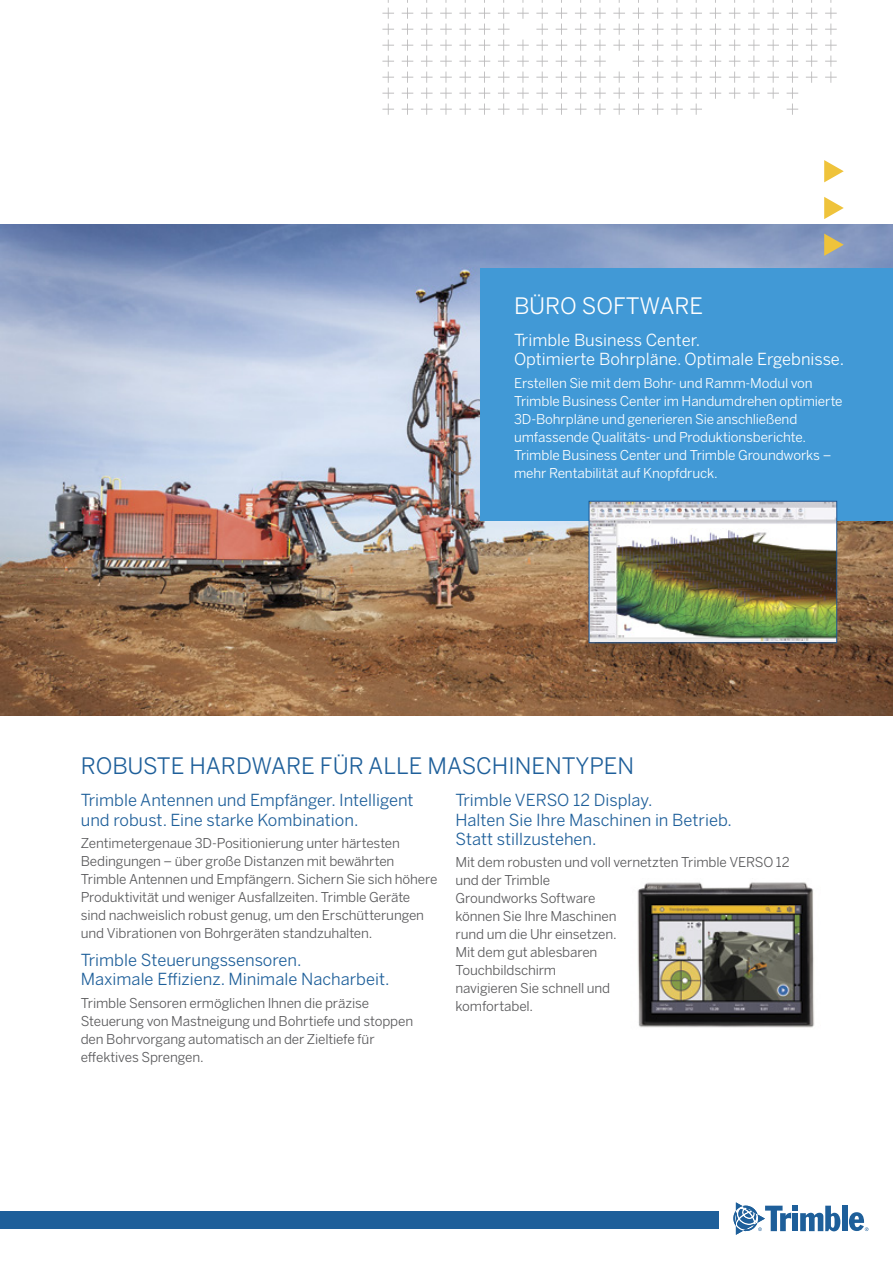
<style>
.page{position:relative;width:893px;height:1263px;background:#fff}
.page>*{position:absolute;margin:0;border:0;box-sizing:border-box;transform-origin:0 0}
.t1{font:22.5px "Benton Sans";color:#1e5f9a}
.t2{font:22.5px "Benton Sans";color:#fff}
.t3{font:16.5px/19.5px "Benton Sans";color:#1e5f9a}
.t4{font:16.5px/19.5px "Benton Sans";color:#fff}
.t5{font:13.5px/18px "Benton Sans";letter-spacing:-.01em;color:#59595b}
.t6{font:13.5px/18px "Benton Sans";letter-spacing:-.01em;color:#fff}
</style>
<div class="page">
<svg style="left:382px;top:0;width:455px;height:115px"></svg>
<div style="left:0;top:1211px;width:719px;height:18px;background:#1e5f9a"></div>
<div style="left:842px;top:1206px;width:5px;height:25px;background:#1e5f9a"></div>
<svg style="left:733px;top:1202px;width:107px;height:33px"></svg>
<svg style="left:849px;top:1212px;width:19px;height:19px"></svg>
<img style="left:0;top:225px;width:893px;height:490px">
<svg style="left:824px;top:160px;width:20px;height:22px"></svg>
<svg style="left:824px;top:197px;width:20px;height:22px"></svg>
<svg style="left:824px;top:234px;width:20px;height:22px"></svg>
<div style="left:480px;top:268px;width:413px;height:253px;background:#4199d6"></div>
<img style="left:591px;top:503px;width:244px;height:138px">
<div style="left:589px;top:501px;width:248px;height:142px;border:1px solid #1d5693"></div>
<img style="left:637px;top:882px;width:178px;height:146px">
<h1 class="t2" style="left:514px;top:292px;width:191px">BÜRO SOFTWARE</h1>
<p class="t4" style="left:514px;top:330px;width:332px">Trimble Business Center.<br>Optimierte Bohrpläne. Optimale Ergebnisse.</p>
<p class="t6" style="left:514px;top:374px;width:330px">Erstellen Sie mit dem Bohr- und Ramm-Modul von Trimble Business Center im Handumdrehen optimierte 3D-Bohrpläne und generieren Sie anschließend umfassende Qualitäts- und Produktionsberichte.<br>Trimble Business Center und Trimble Groundworks – mehr Rentabilität auf Knopfdruck.</p>
<h1 class="t1" style="left:81px;top:752px;width:555px">ROBUSTE HARDWARE FÜR ALLE MASCHINENTYPEN</h1>
<p class="t3" style="left:81px;top:790px;width:334px">Trimble Antennen und Empfänger. Intelligent und robust. Eine starke Kombination.</p>
<p class="t5" style="left:81px;top:834px;width:358px">Zentimetergenaue 3D-Positionierung unter härtesten Bedingungen – über große Distanzen mit bewährten Trimble Antennen und Empfängern. Sichern Sie sich höhere Produktivität und weniger Ausfallzeiten. Trimble Geräte sind nachweislich robust genug, um den Erschütterungen und Vibrationen von Bohrgeräten standzuhalten.</p>
<p class="t3" style="left:81px;top:950px;width:310px">Trimble Steuerungssensoren.<br>Maximale Effizienz. Minimale Nacharbeit.</p>
<p class="t5" style="left:81px;top:994px;width:334px">Trimble Sensoren ermöglichen Ihnen die präzise Steuerung von Mastneigung und Bohrtiefe und stoppen den Bohrvorgang automatisch an der Zieltiefe für effektives Sprengen.</p>
<p class="t3" style="left:455px;top:790px;width:278px">Trimble VERSO 12 Display.<br>Halten Sie Ihre Maschinen in Betrieb.<br>Statt stillzustehen.</p>
<p class="t5" style="left:455px;top:853px;width:336px">Mit dem robusten und voll vernetzten Trimble VERSO 12 und der Trimble<br>Groundworks Software<br>können Sie Ihre Maschinen<br>rund um die Uhr einsetzen.<br>Mit dem gut ablesbaren<br>Touchbildschirm<br>navigieren Sie schnell und<br>komfortabel.</p>
</div>
